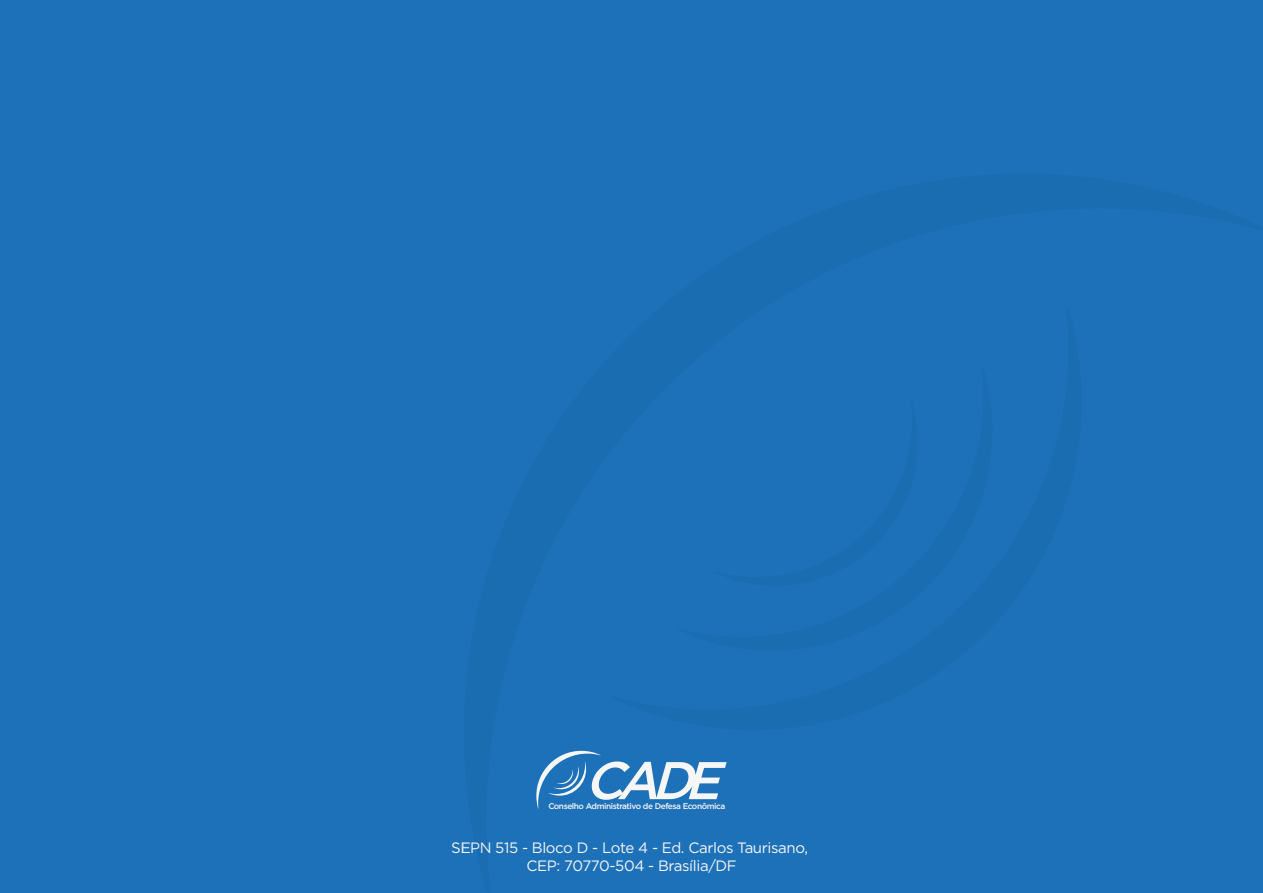
<style>
.page{position:relative;width:1263px;height:893px;background:#1d71b8}
.page>*{position:absolute;margin:0;border:0;box-sizing:border-box;transform-origin:0 0}
.t1{font:500 18px "Gotham";color:#fff}
.t2{font:15px/18px "Gotham";letter-spacing:-.025em;color:#f6f6f6;text-align:center}
.t3{font:500 8.25px "Gotham";letter-spacing:-.05em;color:#f6f6f6}
</style>
<div class="page">
<svg style="left:536px;top:750px;width:191px;height:59px"></svg>
<p class="t3" style="left:548px;top:800px;width:178px">Conselho Administrativo de Defesa Econômica</p>
<p class="t2" style="left:451px;top:838px;width:358px">SEPN 515 - Bloco D - Lote 4 - Ed. Carlos Taurisano,<br>CEP: 70770-504 - Brasília/DF</p>
<p class="t1" style="left:622px;top:859px;width:20px">12</p>
</div>
